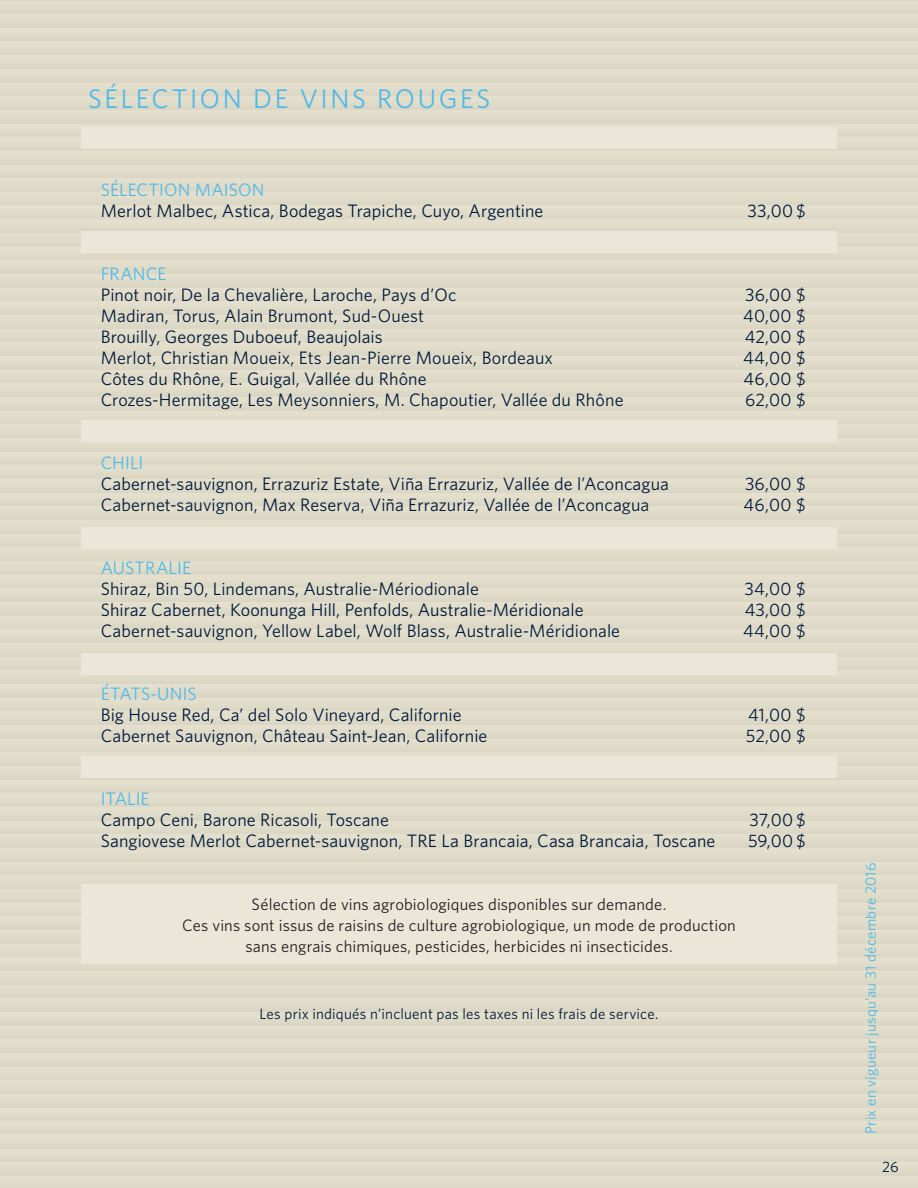
<style>
.page{position:relative;width:918px;height:1188px;background:#fff}
.page>*{position:absolute;margin:0;border:0;box-sizing:border-box;transform-origin:0 0}
.t1{font:27px "Whitney";letter-spacing:.095em;color:#4eb9e9}
.t2{font:18px "Whitney";letter-spacing:.005em;color:#001839}
.t3{font:18px "Whitney";letter-spacing:.005em;color:#4eb9e9}
.t4{font:16.5px/21px "Whitney";letter-spacing:.01em;color:#231f20;text-align:center}
.t5{font:15px "Whitney";letter-spacing:.015em;color:#001839}
.t6{font:15px "Whitney";letter-spacing:.015em;color:#4eb9e9}
</style>
<div class="page">
<div style="left:81px;top:128px;width:756px;height:21px;background:#ece6d9"></div>
<div style="left:81px;top:421px;width:756px;height:21px;background:#ece6d9"></div>
<div style="left:81px;top:232px;width:756px;height:21px;background:#ece6d9"></div>
<div style="left:81px;top:527px;width:756px;height:22px;background:#ece6d9"></div>
<div style="left:81px;top:653px;width:756px;height:22px;background:#ece6d9"></div>
<div style="left:81px;top:756px;width:756px;height:22px;background:#ece6d9"></div>
<div style="left:81px;top:884px;width:756px;height:80px;background:#ece6d9"></div>
<h1 class="t1" style="left:88px;top:81px;width:401px">SÉLECTION DE VINS ROUGES</h1>
<p class="t3" style="left:101px;top:178px;width:165px">SÉLECTION MAISON</p>
<p class="t2" style="left:101px;top:199px;width:444px">Merlot Malbec, Astica, Bodegas Trapiche, Cuyo, Argentine</p>
<p class="t2" style="left:748px;top:199px;width:60px">33,00 $</p>
<p class="t3" style="left:101px;top:262px;width:6px">Fran</p>
<p class="t3" style="left:146px;top:262px;width:20px">ce</p>
<p class="t2" style="left:101px;top:283px;width:357px">Pinot noir, De la Chevalière, Laroche, Pays d’Oc</p>
<p class="t2" style="left:745px;top:283px;width:62px">36,00 $</p>
<p class="t2" style="left:101px;top:304px;width:325px">Madiran, Torus, Alain Brumont, Sud-Ouest</p>
<p class="t2" style="left:743px;top:304px;width:64px">40,00 $</p>
<p class="t2" style="left:101px;top:325px;width:283px">Brouilly, Georges Duboeuf, Beaujolais</p>
<p class="t2" style="left:745px;top:325px;width:62px">42,00 $</p>
<p class="t2" style="left:101px;top:346px;width:454px">Merlot, Christian Moueix, Ets Jean-Pierre Moueix, Bordeaux</p>
<p class="t2" style="left:743px;top:346px;width:64px">44,00 $</p>
<p class="t2" style="left:101px;top:367px;width:327px">Côtes du Rhône, E. Guigal, Vallée du Rhône</p>
<p class="t2" style="left:744px;top:367px;width:64px">46,00 $</p>
<p class="t2" style="left:101px;top:388px;width:524px">Crozes-Hermitage, Les Meysonniers, M . Chapoutier, Vallée du Rhône</p>
<p class="t2" style="left:745px;top:388px;width:62px">62,00 $</p>
<p class="t3" style="left:101px;top:451px;width:19px">chili</p>
<p class="t2" style="left:101px;top:472px;width:570px">Cabernet-sauvignon, Errazuriz Estate, Viña Errazuriz, Vallée de l’Aconcagua</p>
<p class="t2" style="left:745px;top:472px;width:62px">36,00 $</p>
<p class="t2" style="left:101px;top:493px;width:550px">Cabernet-sauvignon, Max Reserva, Viña Errazuriz, Vallée de l’Aconcagua</p>
<p class="t2" style="left:744px;top:493px;width:64px">46,00 $</p>
<p class="t3" style="left:101px;top:556px;width:39px">australie</p>
<p class="t2" style="left:101px;top:577px;width:380px">Shiraz, Bin 50, Lindemans, Australie-Mériodionale</p>
<p class="t2" style="left:744px;top:577px;width:63px">34,00 $</p>
<p class="t2" style="left:101px;top:598px;width:484px">Shiraz Cabernet, Koonunga Hill, Penfolds, Australie-Méridionale</p>
<p class="t2" style="left:745px;top:598px;width:62px">43,00 $</p>
<p class="t2" style="left:101px;top:619px;width:521px">Cabernet-sauvignon, Yellow Label, Wolf Blass, Australie-Méridionale</p>
<p class="t2" style="left:743px;top:619px;width:64px">44,00 $</p>
<p class="t3" style="left:101px;top:682px;width:65px">états-uni</p>
<p class="t3" style="left:188px;top:682px;width:11px">s</p>
<p class="t2" style="left:101px;top:703px;width:362px">Big House Red, Ca’ del Solo Vineyard, Californie</p>
<p class="t2" style="left:748px;top:703px;width:59px">41,00 $</p>
<p class="t2" style="left:101px;top:724px;width:388px">Cabernet Sauvignon, Château Saint-Jean, Californie</p>
<p class="t2" style="left:746px;top:724px;width:61px">52,00 $</p>
<p class="t3" style="left:101px;top:787px;width:10px">Italie</p>
<p class="t2" style="left:101px;top:808px;width:290px">Campo Ceni, Barone Ricasoli, Toscane</p>
<p class="t2" style="left:749px;top:808px;width:58px">37,00 $</p>
<p class="t2" style="left:101px;top:829px;width:616px">Sangiovese Merlot Cabernet-sauvignon, TRE La Brancaia, Casa Brancaia, Toscane</p>
<p class="t2" style="left:748px;top:829px;width:59px">59,00 $</p>
<p class="t4" style="left:182px;top:893px;width:555px">Sélection de vins agrobiologiques disponibles sur demande.<br>Ces vins sont issus de raisins de culture agrobiologique, un mode de production sans engrais chimiques, pesticides, herbicides ni insecticides.</p>
<p class="t5" style="left:260px;top:1004px;width:400px">Les prix indiqués n’incluent pas les taxes ni les frais de service.</p>
<p class="t6" style="left:861px;top:1134px;width:273px;rotate:-90deg">Prix en vigueur jusqu’au 31 décembre 2016</p>
<p class="t5" style="left:882px;top:1157px;width:18px">26</p>
</div>
